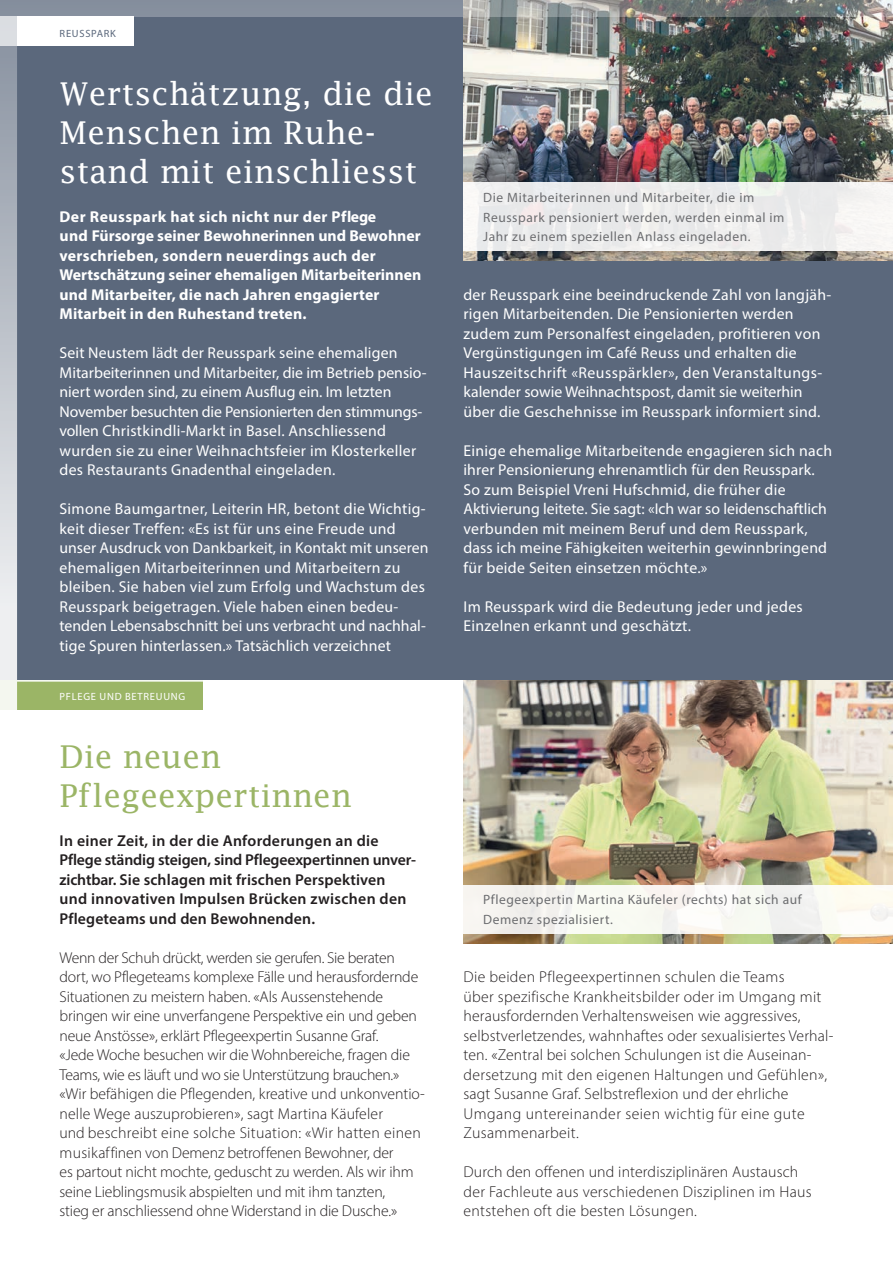
<style>
.page{position:relative;width:893px;height:1263px;background:#fff}
.page>*{position:absolute;margin:0;border:0;box-sizing:border-box;transform-origin:0 0}
.t1{font:31.5px/39px "Lucida Fax";letter-spacing:.01em;color:#fff}
.t2{font:31.5px/39px "Lucida Fax";letter-spacing:.005em;color:#9bb566}
.t3{font:15.75px/19.5px "Myriad Pro";letter-spacing:.02em;color:#fff}
.t4{font:300 15.75px/19.5px "Myriad Pro";letter-spacing:-.01em;color:#231f20}
.t5{font:300 15.75px/19.5px "Myriad Pro";letter-spacing:.01em;color:#231f20}
.t6{font:700 15.75px/19.5px "Myriad Pro";letter-spacing:.01em;color:#fff}
.t7{font:600 15.75px/19.5px "Myriad Pro";letter-spacing:.01em;color:#231f20}
.t8{font:13.5px/19.5px "Myriad Pro";letter-spacing:.04em;color:#6c6d70}
.t9{font:10.5px "Myriad Pro";letter-spacing:.07em;color:#fff}
.t10{font:10.5px "Myriad Pro";letter-spacing:.07em;color:#5b687c}
</style>
<div class="page">
<img style="left:0;top:0;width:893px;height:944px">
<p class="t10" style="left:60px;top:27px;width:58px">REUSSPARK</p>
<h1 class="t1" style="left:60px;top:74px;width:375px">Wertschätzung, die die<br>Menschen im Ruhe&shy;stand mit einschliesst</h1>
<p class="t6" style="left:60px;top:206px;width:363px">Der Reusspark hat sich nicht nur der Pflege<br>und Fürsorge seiner Bewohnerinnen und Bewohner verschrieben, sondern neuerdings auch der Wertschätzung seiner ehemaligen Mitarbeiterinnen und Mitarbeiter, die nach Jahren engagierter Mitarbeit in den Ruhestand treten.</p>
<p class="t3" style="left:60px;top:343px;width:369px">Seit Neustem lädt der Reusspark seine ehemaligen Mitarbeiterinnen und Mitarbeiter, die im Betrieb pensio&shy;niert worden sind, zu einem Ausflug ein. Im letzten November besuchten die Pensionierten den stimmungs&shy;vollen Christkindli-Markt in Basel. Anschliessend wurden sie zu einer Weihnachtsfeier im Klosterkeller des Restaurants Gnadenthal eingeladen.</p>
<p class="t3" style="left:60px;top:499px;width:370px">Simone Baumgartner, Leiterin HR, betont die Wichtig&shy;keit dieser Treffen: «Es ist für uns eine Freude und unser Ausdruck von Dankbarkeit, in Kontakt mit unseren ehemaligen Mitarbeiterinnen und Mitarbeitern zu bleiben. Sie haben viel zum Erfolg und Wachstum des Reusspark beigetragen. Viele haben einen bedeu&shy;tenden Lebensabschnitt bei uns verbracht und nachhal&shy;tige Spuren hinterlassen.» Tatsächlich verzeichnet</p>
<p class="t9" style="left:60px;top:690px;width:127px">PFLEGE UND BETREUUNG</p>
<h1 class="t2" style="left:59px;top:737px;width:294px">Die neuen<br>Pflegeexpertinnen</h1>
<p class="t7" style="left:60px;top:830px;width:358px">In einer Zeit, in der die Anforderungen an die Pflege ständig steigen, sind Pflegeexpertinnen unver&shy;zichtbar. Sie schlagen mit frischen Perspektiven und innovativen Impulsen Brücken zwischen den Pflegeteams und den Bewohnenden.</p>
<p class="t4" style="left:60px;top:948px;width:367px">Wenn der Schuh drückt, werden sie gerufen. Sie beraten dort, wo Pflegeteams komplexe Fälle und herausfordernde Situationen zu meistern haben. «Als Aussenstehende bringen wir eine unverfangene Perspektive ein und geben neue Anstösse», erklärt Pflegeexpertin Susanne Graf.<br>«Jede Woche besuchen wir die Wohnbereiche, fragen die Teams, wie es läuft und wo sie Unterstützung brauchen.» «Wir befähigen die Pflegenden, kreative und unkonventio&shy;nelle Wege auszuprobieren», sagt Martina Käufeler<br>und beschreibt eine solche Situation: «Wir hatten einen musikaffinen von Demenz betroffenen Bewohner, der<br>es partout nicht mochte, geduscht zu werden. Als wir ihm seine Lieblingsmusik abspielten und mit ihm tanzten,<br>stieg er anschliessend ohne Widerstand in die Dusche.»</p>
<p class="t8" style="left:483px;top:188px;width:303px">Die Mitarbeiterinnen und Mitarbeiter, die im<br>Reusspark pensioniert werden, werden einmal im<br>Jahr zu einem speziellen Anlass eingeladen.</p>
<p class="t3" style="left:463px;top:284px;width:369px">der Reusspark eine beeindruckende Zahl von langjäh&shy;rigen Mitarbeitenden. Die Pensionierten werden zudem zum Personalfest eingeladen, profitieren von Vergünstigungen im Café Reuss und erhalten die Hauszeitschrift «Reusspärkler», den Veranstaltungs&shy;kalender sowie Weihnachtspost, damit sie weiterhin über die Geschehnisse im Reusspark informiert sind.</p>
<p class="t3" style="left:463px;top:440px;width:370px">Einige ehemalige Mitarbeitende engagieren sich nach ihrer Pensionierung ehrenamtlich für den Reusspark.<br>So zum Beispiel Vreni Hufschmid, die früher die Aktivierung leitete. Sie sagt: «Ich war so leidenschaftlich verbunden mit meinem Beruf und dem Reusspark, dass ich meine Fähigkeiten weiterhin gewinnbringend für beide Seiten einsetzen möchte.»</p>
<p class="t3" style="left:463px;top:596px;width:341px">Im Reusspark wird die Bedeutung jeder und jedes<br>Einzelnen erkannt und geschätzt.</p>
<p class="t8" style="left:483px;top:890px;width:320px">Pflegeexpertin Martina Käufeler (rechts) hat sich auf<br>Demenz spezialisiert.</p>
<p class="t5" style="left:464px;top:967px;width:371px">Die beiden Pflegeexpertinnen schulen die Teams<br>über spezifische Krankheitsbilder oder im Umgang mit herausfordernden Verhaltensweisen wie aggressives, selbstverletzendes, wahnhaftes oder sexualisiertes Verhal&shy;ten. «Zentral bei solchen Schulungen ist die Auseinan&shy;dersetzung mit den eigenen Haltungen und Gefühlen», sagt Susanne Graf. Selbstreflexion und der ehrliche Umgang untereinander seien wichtig für eine gute Zusammenarbeit.</p>
<p class="t5" style="left:464px;top:1162px;width:350px">Durch den offenen und interdisziplinären Austausch der Fachleute aus verschiedenen Disziplinen im Haus entstehen oft die besten Lösungen.</p>
</div>
